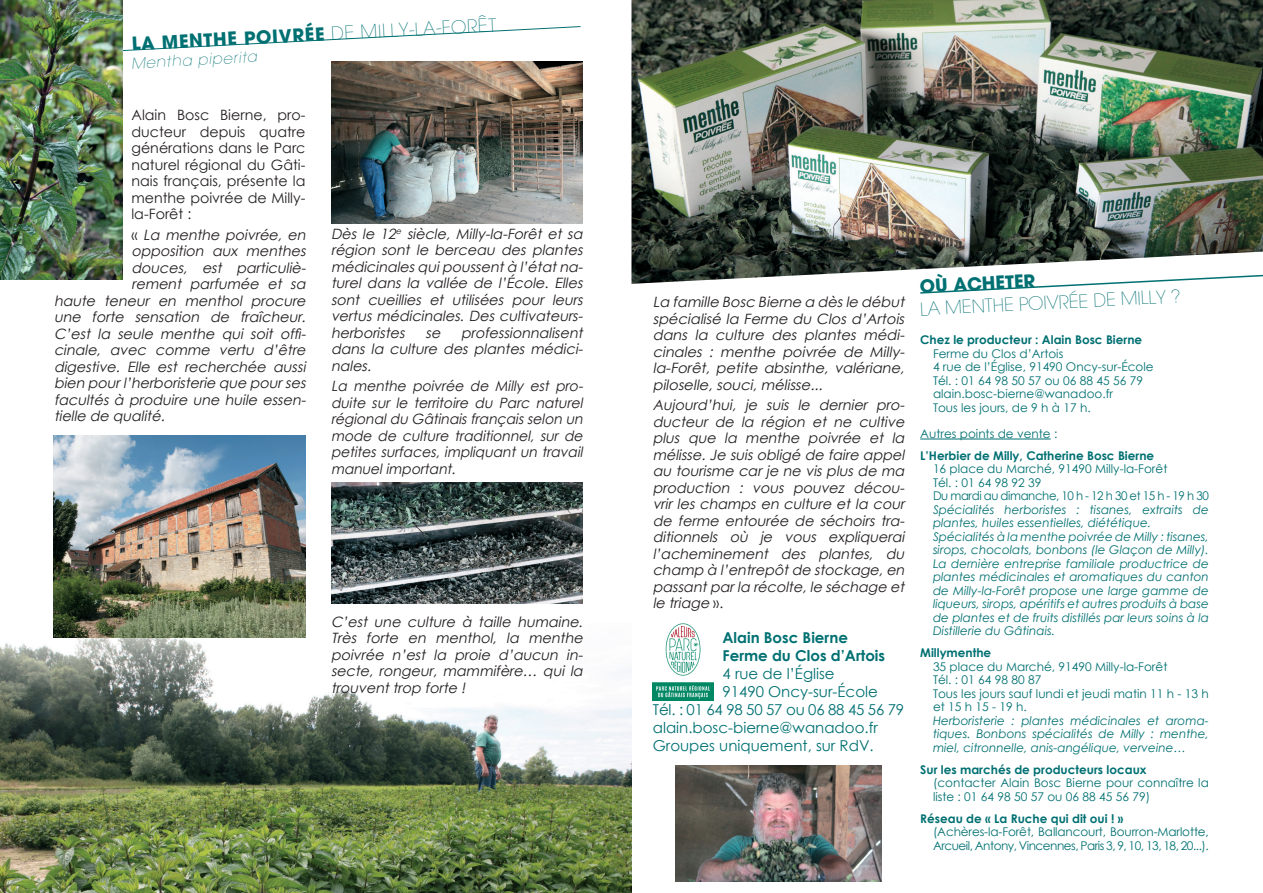
<style>
.page{position:relative;width:1263px;height:893px;background:#fff}
.page>*{position:absolute;margin:0;border:0;box-sizing:border-box;transform-origin:0 0}
.t1{font:200 18px "Avant Garde";color:#017072}
.t2{font:700 18px "Avant Garde";color:#017072}
.t3{font:15px "Century Gothic";color:#017072}
.t4{font:700 15px "Century Gothic";color:#017072}
.t5{font:italic 200 15px "Avant Garde";color:#017072}
.t6{font:italic 14.25px/16.5px "Century Gothic";color:#231f20;text-align:justify}
.t7{font:14.25px/16.5px "Century Gothic";color:#231f20;text-align:justify}
.t8{font:italic 12px/13.5px "Century Gothic";color:#017072;text-align:justify}
.t9{font:12px/13.5px "Century Gothic";color:#017072}
.t10{font:700 12px "Century Gothic";color:#017072}
.t11{font:12px "Century Gothic";letter-spacing:-.03em;color:#017072}
.s1{font-weight:700}
.s2{font-style:normal}
</style>
<div class="page">
<svg style="left:123px;top:26px;width:458px;height:25px"></svg>
<img style="left:0;top:624px;width:631px;height:269px">
<hr style="left:920px;top:439px;width:131px;height:1px;background:#017072">
<img style="left:0;top:0;width:123px;height:280px">
<img style="left:331px;top:482px;width:252px;height:122px">
<img style="left:331px;top:62px;width:252px;height:162px">
<img style="left:54px;top:436px;width:251px;height:201px">
<img style="left:631px;top:0;width:632px;height:284px">
<svg style="left:919px;top:272px;width:344px;height:22px"></svg>
<img style="left:675px;top:765px;width:207px;height:116px">
<img style="left:653px;top:623px;width:60px;height:77px">
<p class="t1" style="left:131px;top:33px;width:367px;rotate:-3deg"><span class="s1">LA MENTHE POIVRÉE</span> DE MILLY-LA-FORÊT</p>
<p class="t5" style="left:131px;top:54px;width:127px;rotate:-3deg">Mentha piperita</p>
<p class="t7" style="left:131px;top:107px;width:176px">Alain Bosc Bierne, pro&shy;ducteur depuis quatre générations dans le Parc naturel régional du Gâti&shy;nais français, présente la menthe poivrée de Milly&shy;la-Forêt :</p>
<p class="t6" style="left:131px;top:226px;width:179px"><span class="s2">«</span> La menthe poivrée, en</p>
<p class="t6" style="left:131px;top:243px;width:179px">opposition aux menthes</p>
<p class="t6" style="left:131px;top:259px;width:179px">douces, est particuliè-</p>
<p class="t6" style="left:131px;top:276px;width:179px">rement parfumée et sa</p>
<p class="t6" style="left:54px;top:292px;width:256px">haute teneur en menthol procure</p>
<p class="t6" style="left:54px;top:309px;width:256px">une forte sensation de fraîcheur.</p>
<p class="t6" style="left:54px;top:325px;width:256px">C’est la seule menthe qui soit offi-</p>
<p class="t6" style="left:54px;top:342px;width:256px">cinale, avec comme vertu d’être</p>
<p class="t6" style="left:54px;top:358px;width:256px">digestive. Elle est recherchée aussi</p>
<p class="t6" style="left:54px;top:375px;width:256px">bien pourl’herboristerie que pourses</p>
<p class="t6" style="left:54px;top:391px;width:256px">facultés à produire une huile essen-</p>
<p class="t6" style="left:54px;top:408px;width:116px">tielle de qualité.</p>
<p class="t6" style="left:331px;top:225px;width:256px">Dès le 12<sup>e</sup> siècle, Milly-la-Forêt et sa région sont le berceau des plantes médicinalesquipoussentà l’étatna&shy;turel dans la vallée de l’École. Elles sont cueillies et utilisées pour leurs vertus médicinales. Des cultivateurs&shy;herboristes se professionnalisent dans la culture des plantes médici&shy;nales.</p>
<p class="t6" style="left:331px;top:378px;width:256px">La menthe poivrée de Milly est pro&shy;duite sur le territoire du Parc naturel régionaldu Gâtinaisfrançaisselon un mode de culture traditionnel, sur de petites surfaces, impliquant un travail manuelimportant.</p>
<p class="t6" style="left:331px;top:613px;width:256px">C’est une culture à taille humaine.<br>Très forte en menthol, la menthe poivrée n’est la proie d’aucun in&shy;secte, rongeur, mammifère… qui la trouventtrop forte !</p>
<p class="t2" style="left:919px;top:275px;width:117px;rotate:-3deg">OÙ ACHETER</p>
<p class="t6" style="left:653px;top:294px;width:256px">La famille Bosc Bierne a dèsle début</p>
<p class="t1" style="left:919px;top:299px;width:262px;rotate:-3deg">LA MENTHE POIVRÉE DE MILLY ?</p>
<p class="t6" style="left:653px;top:310px;width:256px">spécialisé la Ferme du Clos d’Artois dans la culture des plantes médi&shy;cinales : menthe poivrée de Milly&shy;la-Forêt, petite absinthe, valériane, piloselle,souci,mélisse...</p>
<p class="t6" style="left:653px;top:397px;width:256px">Aujourd’hui, je suis le dernier pro&shy;ducteur de la région et ne cultive plus que la menthe poivrée et la mélisse.Je suisobligé de faire appel au tourisme car je ne vis plus de ma production : vous pouvez décou&shy;vrir les champs en culture et la cour de ferme entourée de séchoirs tra&shy;ditionnels où je vous expliquerai l’acheminement des plantes, du champ à l’entrepôtde stockage,en passantparla récolte,le séchage et le triage <span class="s2">» .</span></p>
<p class="t4" style="left:722px;top:627px;width:127px">Alain Bosc Bierne</p>
<p class="t4" style="left:722px;top:645px;width:164px">Ferme du Clos d’Artois</p>
<p class="t3" style="left:722px;top:664px;width:114px">4 rue de l’Église</p>
<p class="t3" style="left:722px;top:682px;width:157px">91490 Oncy-sur-École</p>
<p class="t3" style="left:653px;top:700px;width:253px">Tél. : 01 64 98 50 57 ou 06 88 45 56 79</p>
<p class="t3" style="left:653px;top:718px;width:227px">alain.bosc-bierne@wanadoo.fr</p>
<p class="t3" style="left:653px;top:736px;width:222px">Groupes uniquement, sur RdV.</p>
<p class="t10" style="left:920px;top:331px;width:223px">Chez le producteur : Alain Bosc Bierne</p>
<p class="t9" style="left:933px;top:346px;width:132px">Ferme du Clos d’Artois</p>
<p class="t9" style="left:933px;top:360px;width:222px">4 rue de l’Église, 91490 Oncy-sur-École</p>
<p class="t9" style="left:933px;top:373px;width:211px">Tél. : 01 64 98 50 57 ou 06 88 45 56 79</p>
<p class="t9" style="left:933px;top:387px;width:182px">alain.bosc-bierne@wanadoo.fr</p>
<p class="t9" style="left:933px;top:400px;width:159px">Tous les jours, de 9 h à 17 h.</p>
<p class="t9" style="left:920px;top:427px;width:139px">Autres points de vente :</p>
<p class="t10" style="left:920px;top:446px;width:235px">L’Herbier de Milly, Catherine Bosc Bierne</p>
<p class="t9" style="left:933px;top:462px;width:236px">16 place du Marché, 91490 Milly-la-Forêt</p>
<p class="t9" style="left:933px;top:476px;width:110px">Tél. : 01 64 98 92 39</p>
<p class="t11" style="left:933px;top:488px;width:277px">Du mardi au dimanche, 10 h - 12 h 30 et 15 h - 19 h 30</p>
<p class="t8" style="left:933px;top:503px;width:277px">Spécialités herboristes : tisanes, extraits de plantes, huiles essentielles, diététique.</p>
<p class="t8" style="left:933px;top:530px;width:277px">Spécialités à la menthe poivrée de Milly : tisanes, sirops, chocolats, bonbons (le Glaçon de Milly).<br>La dernière entreprise familiale productrice de plantes médicinales et aromatiques du canton de Milly-la-Forêt propose une large gamme de liqueurs, sirops, apéritifs et autres produits à base de plantes et de fruits distillés par leurs soins à la Distillerie du Gâtinais.</p>
<p class="t10" style="left:920px;top:644px;width:73px">Millymenthe</p>
<p class="t9" style="left:933px;top:660px;width:236px">35 place du Marché, 91490 Milly-la-Forêt</p>
<p class="t9" style="left:933px;top:673px;width:110px">Tél. : 01 64 98 80 87</p>
<p class="t9" style="left:933px;top:687px;width:277px">Tous les jours sauf lundi et jeudi matin 11 h - 13 h et 15 h 15 - 19 h.</p>
<p class="t8" style="left:933px;top:714px;width:277px">Herboristerie : plantes médicinales et aroma&shy;tiques. Bonbons spécialités de Milly : menthe, miel, citronnelle, anis-angélique, verveine…</p>
<p class="t10" style="left:920px;top:760px;width:228px">Sur les marchés de producteurs locaux</p>
<p class="t9" style="left:933px;top:776px;width:277px">(contacter Alain Bosc Bierne pour connaître la liste : 01 64 98 50 57 ou 06 88 45 56 79)</p>
<p class="t10" style="left:920px;top:809px;width:205px">Réseau de « La Ruche qui dit oui ! »</p>
<p class="t9" style="left:933px;top:825px;width:277px">(Achères-la-Forêt, Ballancourt, Bourron-Marlotte,<br>Arcueil, Antony, Vincennes, Paris 3, 9, 10, 13, 18, 20...).</p>
</div>
